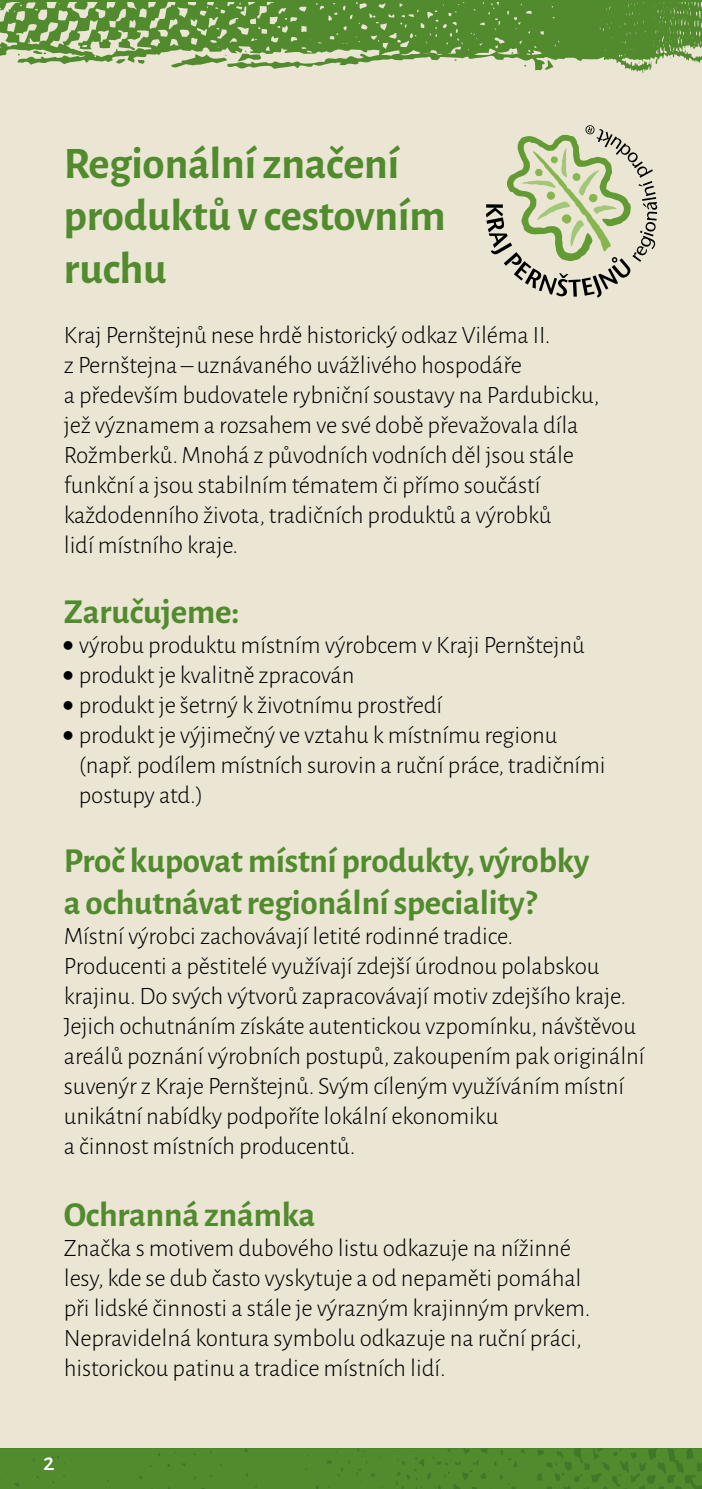
<style>
.page{position:relative;width:702px;height:1489px;background:#fff}
.page>*{position:absolute;margin:0;border:0;box-sizing:border-box;transform-origin:0 0}
.t1{font:700 45px/52.5px "Alegreya Sans";letter-spacing:-.005em;color:#518b2e}
.t2{font:700 35px/42px "Alegreya Sans";letter-spacing:-.005em;color:#518b2e}
.t3{font:300 25px/30px "Alegreya Sans";letter-spacing:-.005em;color:#000}
.t4{font:500 25px "Alegreya Sans";color:#fff}
</style>
<div class="page">
<div style="left:0;top:0;width:702px;height:1488px;background:#ebe5d4"></div>
<svg style="left:0;top:2px;width:702px;height:71px"></svg>
<hr style="left:0;top:0;width:702px;height:2px;background:#518b2e">
<svg style="left:0;top:1448px;width:702px;height:40px;background:#4f892d"></svg>
<svg style="left:485px;top:125px;width:172px;height:172px"></svg>
<h1 class="t1" style="left:64px;top:134px;width:383px">Regionální značení produktů v cestovním ruchu</h1>
<p class="t3" style="left:64px;top:319px;width:537px">Kraj Pernštejnů nese hrdě historický odkaz Viléma II.<br>z Pernštejna – uznávaného uvážlivého hospodáře<br>a především budovatele rybniční soustavy na Pardubicku, jež významem a rozsahem ve své době převažovala díla Rožmberků. Mnohá z původních vodních děl jsou stále funkční a jsou stabilním tématem či přímo součástí každodenního života, tradičních produktů a výrobků<br>lidí místního kraje.</p>
<h2 class="t2" style="left:64px;top:588px;width:177px">Zaručujeme:</h2>
<p class="t3" style="left:64px;top:628px;width:522px">■ výrobu produktu místním výrobcem v Kraji Pernštejnů</p>
<p class="t3" style="left:64px;top:658px;width:292px">■ produkt je kvalitně zpracován</p>
<p class="t3" style="left:64px;top:688px;width:380px">■ produkt je šetrný k životnímu prostředí</p>
<p class="t3" style="left:79px;top:718px;width:528px;text-indent:-15px">■ produkt je výjimečný ve vztahu k místnímu regionu (např. podílem místních surovin a ruční práce, tradičními postupy atd.)</p>
<h2 class="t2" style="left:64px;top:837px;width:527px">Proč kupovat místní produkty, výrobky a ochutnávat regionální speciality?</h2>
<p class="t3" style="left:64px;top:920px;width:582px">Místní výrobci zachovávají letité rodinné tradice.<br>Producenti a pěstitelé využívají zdejší úrodnou polabskou krajinu. Do svých výtvorů zapracovávají motiv zdejšího kraje.<br>Jejich ochutnáním získáte autentickou vzpomínku, návštěvou areálů poznání výrobních postupů, zakoupením pak originální suvenýr z Kraje Pernštejnů. Svým cíleným využíváním místní unikátní nabídky podpoříte lokální ekonomiku<br>a činnost místních producentů.</p>
<h2 class="t2" style="left:64px;top:1191px;width:253px">Ochranná známka</h2>
<p class="t3" style="left:64px;top:1232px;width:528px">Značka s motivem dubového listu odkazuje na nížinné lesy, kde se dub často vyskytuje a od nepaměti pomáhal při lidské činnosti a stále je výrazným krajinným prvkem.<br>Nepravidelná kontura symbolu odkazuje na ruční práci, historickou patinu a tradice místních lidí.</p>
<p class="t4" style="left:43px;top:1444px;width:13px">2</p>
</div>
